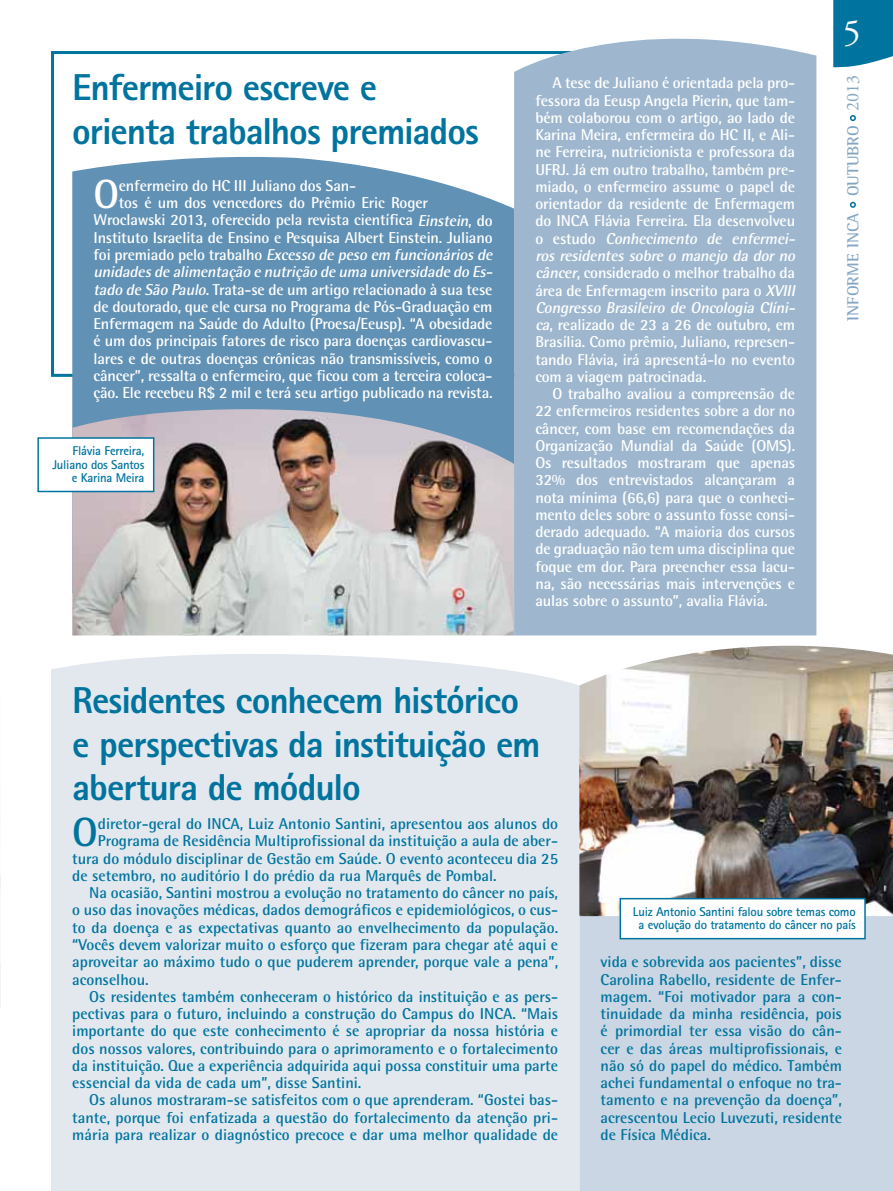
<style>
.page{position:relative;width:893px;height:1191px;background:#fff}
.page>*{position:absolute;margin:0;border:0;box-sizing:border-box;transform-origin:0 0}
.t1{font:700 40.8px "Rotis Semi Sans";color:#fff}
.t2{font:700 40.8px "Rotis Semi Sans";color:#00749e}
.t3{font:800 37.5px/43.5px "Rotis Sans Serif";letter-spacing:-.025em;color:#00749e}
.t4{font:36px "Adobe Garamond Pro";color:#fff}
.t5{font:700 16.5px "Rotis Semi Serif";letter-spacing:-.005em;color:#85a6c3}
.t6{font:700 15.75px/17.2px "Rotis Semi Sans";letter-spacing:-.01em;color:#fff}
.t7{font:700 15.75px/17.2px "Rotis Semi Sans";color:#00749e;text-align:justify}
.t8{font:italic 700 15.75px "Rotis Semi Sans";color:#fff}
.t9{font:700 12.75px/13.5px "Rotis Sans Serif";letter-spacing:-.02em;color:#00749e;text-align:right}
.s1{font-style:italic}
.s2{font-style:normal}
.s3{font-family:"Adobe Garamond Pro";font-weight:400;font-size:18px}
</style>
<div class="page">
<div style="left:514px;top:38px;width:302px;height:597px;background:#9eb7ce"></div>
<img style="left:0;top:875px;width:1px;height:133px">
<div style="left:72px;top:157px;width:442px;height:252px;background:#6191b4"></div>
<img style="left:72px;top:409px;width:442px;height:226px">
<div style="left:38px;top:438px;width:116px;height:53px;background:#fff"></div>
<div style="left:37px;top:437px;width:117px;height:55px;border:2px solid #00749e"></div>
<svg style="left:579px;top:623px;width:314px;height:568px;background:#cad6e3"></svg>
<div style="left:51px;top:654px;width:528px;height:537px;background:#e2e8ee"></div>
<img style="left:579px;top:646px;width:314px;height:270px">
<div style="left:620px;top:898px;width:245px;height:40px;background:#fff"></div>
<div style="left:620px;top:898px;width:246px;height:41px;border:2px solid #00749e"></div>
<svg style="left:833px;top:0;width:60px;height:68px;background:#127da4"></svg>
<svg style="left:850px;top:202px;width:6px;height:6px"></svg>
<svg style="left:850px;top:115px;width:6px;height:6px"></svg>
<h2 class="t3" style="left:72px;top:65px;width:408px">Enfermeiro escreve e orienta trabalhos premiados</h2>
<p class="t6" style="left:535px;top:74px;width:265px;text-indent:17px">A tese de Juliano é orientada pela pro&shy;fessora da Eeusp Angela Pierin, que tam&shy;bém colaborou com o artigo, ao lado de Karina Meira, enfermeira do HC II, e Ali&shy;ne Ferreira, nutricionista e professora da UFRJ. Já em outro trabalho, também pre&shy;miado, o enfermeiro assume o papel de orientador da residente de Enfermagem do INCA Flávia Ferreira. Ela desenvolveu o e s t u d o <span class="s1">Conhecimento de enfermei&shy;ros residentes sobre o manejo da dor no câncer</span>, considerado o melhor trabalho da área de Enfermagem inscrito para o <span class="s1">XVIII Congresso Brasileiro de Oncologia Clíni&shy;ca</span>, realizado de 23 a 26 de outubro, em Brasília. Como prêmio, Juliano, represen&shy;tando Flávia, irá apresentá-lo no evento com a viagem patrocinada.</p>
<p class="t6" style="left:535px;top:385px;width:261px;text-align:justify;text-indent:17px">O trabalho avaliou a compreensão de 22 enfermeiros residentes sobre a dor no câncer, com base em recomendações da Organização Mundial da Saúde (OMS).<br>Os resultados mostraram que apenas 32% dos entrevistados alcançaram a nota mínima (66,6) para que o conheci&shy;mento deles sobre o assunto fosse consi&shy;derado adequado. “A maioria dos cursos de graduação não tem uma disciplina que foque em dor. Para preencher essa lacu&shy;na, são necessárias mais intervenções e aulas sobre o assunto”, avalia Flávia.</p>
<h1 class="t1" style="left:94px;top:169px;width:27px">O</h1>
<p class="t6" style="left:119px;top:177px;width:239px">enfermeiro do HC III Juliano dos San-</p>
<p class="t6" style="left:119px;top:194px;width:311px">tos é um dos vencedores do Prêmio Eric Roger</p>
<p class="t6" style="left:94px;top:211px;width:401px">Wroclawski 2013, oferecido pela revista científica <span class="s1">Einstein</span>, do</p>
<p class="t6" style="left:94px;top:228px;width:401px">Instituto Israelita de Ensino e Pesquisa Albert Einstein. Juliano</p>
<p class="t8" style="left:94px;top:245px;width:404px"><span class="s2">fo i p re m i a d o p e l o t ra b a l h o</span> Excesso de peso em funcionáriosde</p>
<p class="t8" style="left:94px;top:262px;width:404px">unidadesde alimentação e nutrição de uma universidade do Es-</p>
<p class="t6" style="left:94px;top:280px;width:400px"><span class="s1">tado de São Paulo</span>. Trata-se de um artigo relacionado à sua tese</p>
<p class="t6" style="left:94px;top:297px;width:400px">de doutorado, que ele cursa no Programa de Pós-Graduação em</p>
<p class="t6" style="left:94px;top:315px;width:400px">Enfermagem na Saúde do Adulto (Proesa/Eeusp). “A obesidade</p>
<p class="t6" style="left:94px;top:332px;width:401px">é um dos principais fatores de risco para doenças cardiovascu-</p>
<p class="t6" style="left:94px;top:349px;width:400px">lares e de outras doenças crônicas não transmissíveis, como o</p>
<p class="t6" style="left:94px;top:366px;width:400px">câncer”, ressalta o enfermeiro, que ficou com a terceira coloca-</p>
<p class="t6" style="left:94px;top:384px;width:401px">ção. Ele recebeu R$ 2 mil e terá seu artigo publicado na revista.</p>
<p class="t9" style="left:52px;top:444px;width:93px">Flávia Ferreira,<br>Juliano dos Santos e Karina Meira</p>
<h3 class="t4" style="left:843px;top:11px;width:19px">5</h3>
<p class="t5" style="left:843px;top:321px;width:248px;rotate:-90deg">INFORME INCA OUTUBRO <span class="s3">2013</span></p>
<h2 class="t3" style="left:72px;top:678px;width:470px">Residentes conhecem histórico e perspectivas da instituição em abertura de módulo</h2>
<h1 class="t2" style="left:72px;top:807px;width:27px">O</h1>
<p class="t7" style="left:98px;top:815px;width:462px">diretor-geral do INCA, Luiz Antonio Santini, apresentou aos alunos do</p>
<p class="t7" style="left:98px;top:832px;width:462px">Programa de Residência Multiprofissional da instituição a aula de aber-</p>
<p class="t7" style="left:72px;top:849px;width:487px">tura do módulo disciplinar de Gestão em Saúde. O evento aconteceu dia 25</p>
<p class="t7" style="left:72px;top:866px;width:426px">de setembro, no auditório I do prédio da rua Marquês de Pombal.</p>
<p class="t7" style="left:89px;top:884px;width:470px">Na ocasião, Santini mostrou a evolução no tratamento do câncer no país,</p>
<p class="t7" style="left:72px;top:901px;width:487px">o uso das inovações médicas, dados demográficos e epidemiológicos, o cus-</p>
<p class="t7" style="left:72px;top:918px;width:487px">to da doença e as expectativas quanto ao envelhecimento da população.</p>
<p class="t7" style="left:72px;top:935px;width:487px">“Vocês devem valorizar muito o esforço que fizeram para chegar até aqui e</p>
<p class="t7" style="left:72px;top:953px;width:487px">aproveitar ao máximo tudo o que puderem aprender, porque vale a pena”,</p>
<p class="t7" style="left:72px;top:970px;width:78px">aconselhou.</p>
<p class="t7" style="left:89px;top:987px;width:470px">Os residentes também conheceram o histórico da instituição e as pers-</p>
<p class="t7" style="left:72px;top:1004px;width:487px">pectivas para o futuro, incluindo a construção do Campus do INCA. “Mais</p>
<p class="t7" style="left:72px;top:1022px;width:487px">importante do que este conhecimento é se apropriar da nossa história e</p>
<p class="t7" style="left:72px;top:1039px;width:487px">dos nossos valores, contribuindo para o aprimoramento e o fortalecimento</p>
<p class="t7" style="left:72px;top:1056px;width:487px">da instituição. Que a experiência adquirida aqui possa constituir uma parte</p>
<p class="t7" style="left:72px;top:1073px;width:291px">essencial da vida de cada um”, disse Santini.</p>
<p class="t7" style="left:89px;top:1091px;width:470px">Os alunos mostraram-se satisfeitos com o que aprenderam. “Gostei bas-</p>
<p class="t7" style="left:72px;top:1108px;width:487px">tante, porque foi enfatizada a questão do fortalecimento da atenção pri-</p>
<p class="t7" style="left:72px;top:1125px;width:487px">mária para realizar o diagnóstico precoce e dar uma melhor qualidade de</p>
<p class="t9" style="left:633px;top:904px;width:224px;text-align:center">Luiz Antonio Santini falou sobre temas como a evolução do tratamento do câncer no país</p>
<p class="t7" style="left:601px;top:953px;width:243px">vida e sobrevida aos pacientes”, disse Carolina Rabello, residente de Enfer&shy;magem. “Foi motivador para a con&shy;tinuidade da minha residência, pois é primordial ter essa visão do cân&shy;cer e das áreas multiprofissionais, e não só do papel do médico. Também achei fundamental o enfoque no tra&shy;tamento e na prevenção da doença”, acrescentou Lecio Luvezuti, residente de Física Médica.</p>
</div>
